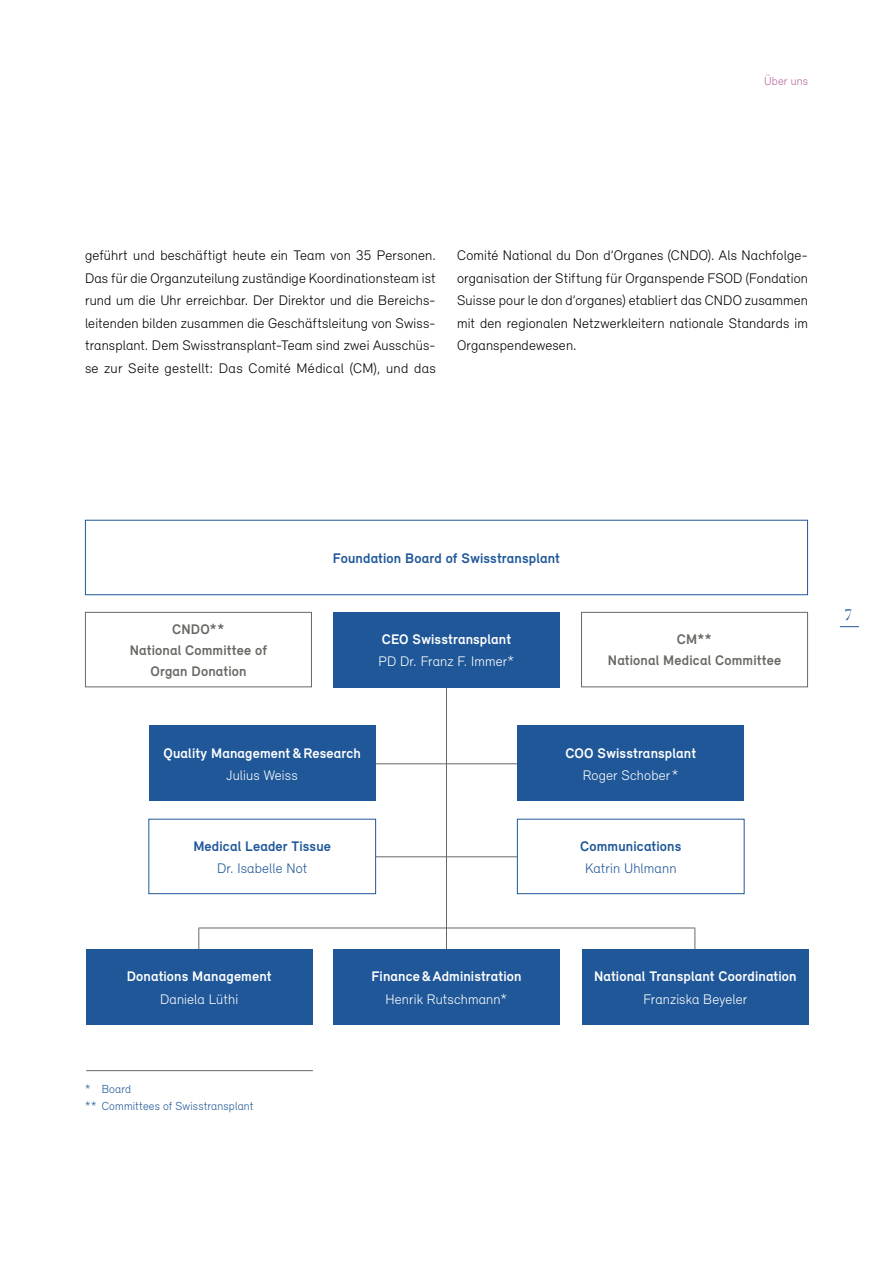
<style>
.page{position:relative;width:893px;height:1263px;background:#fff}
.page>*{position:absolute;margin:0;border:0;box-sizing:border-box;transform-origin:0 0}
.t1{font:15px "Didot LT";color:#1f5798}
.t2{font:300 14.25px/22.5px "Relevant";letter-spacing:.01em;color:#000}
.t3{font:700 14.25px "Relevant";letter-spacing:.01em;color:#fff}
.t4{font:300 14.25px "Relevant";letter-spacing:.005em;color:#fff}
.t5{font:700 14.25px/21px "Relevant";letter-spacing:.01em;color:#6a6864;text-align:center}
.t6{font:700 14.25px "Relevant";letter-spacing:.01em;color:#1f5798}
.t7{font:300 14.25px "Relevant";letter-spacing:.005em;color:#1f5798}
.t8{font:300 12px/16.5px "Relevant";letter-spacing:.01em;color:#1f5798}
.t9{font:300 12px "Relevant";letter-spacing:.01em;color:#b66697}
</style>
<div class="page">
<svg style="left:840px;top:626px;width:19px;height:1px"></svg>
<hr style="left:446px;top:682px;width:1px;height:269px;background:#6a6864">
<hr style="left:365px;top:763px;width:163px;height:1px;background:#6a6864">
<hr style="left:324px;top:856px;width:244px;height:1px;background:#6a6864">
<hr style="left:198px;top:927px;width:497px;height:1px;background:#6a6864">
<div style="left:85px;top:520px;width:723px;height:75px;border:1px solid #1f5798"></div>
<div style="left:85px;top:612px;width:227px;height:75px;border:1px solid #6a6864"></div>
<div style="left:149px;top:726px;width:227px;height:75px;background:#1f5798"></div>
<div style="left:581px;top:612px;width:227px;height:75px;border:1px solid #6a6864"></div>
<div style="left:517px;top:726px;width:227px;height:75px;background:#1f5798"></div>
<div style="left:333px;top:612px;width:227px;height:75px;background:#1f5798"></div>
<div style="left:149px;top:819px;width:227px;height:75px;background:#fff"></div>
<div style="left:148px;top:819px;width:228px;height:75px;border:1px solid #1f5798"></div>
<div style="left:517px;top:819px;width:227px;height:75px;background:#fff"></div>
<div style="left:517px;top:819px;width:227px;height:75px;border:1px solid #1f5798"></div>
<div style="left:333px;top:949px;width:227px;height:76px;background:#1f5798"></div>
<svg style="left:694px;top:928px;width:1px;height:21px"></svg>
<svg style="left:198px;top:928px;width:1px;height:21px"></svg>
<div style="left:582px;top:949px;width:227px;height:76px;background:#1f5798"></div>
<div style="left:86px;top:949px;width:227px;height:76px;background:#1f5798"></div>
<hr style="left:86px;top:1070px;width:227px;height:1px;background:#6a6864">
<p class="t9" style="left:764px;top:74px;width:45px">Über uns</p>
<p class="t2" style="left:85px;top:244px;width:352px">geführt und beschäftigt heute ein Team von 35 Personen.<br>Das für die Organzuteilung zuständige Koordinationsteam ist rund um die Uhr erreichbar. Der Direktor und die Bereichs&shy;leitenden bilden zusammen die Geschäftsleitung von Swiss&shy;transplant. Dem Swisstransplant-Team sind zwei Ausschüs&shy;se zur Seite gestellt: Das Comité Médical (CM), und das</p>
<p class="t2" style="left:457px;top:244px;width:352px;text-align:justify">Comité National du Don d’Organes (CNDO). Als Nachfolge&shy;organisation der Stiftung für Organspende FSOD (Fondation Suisse pour le don d’organes) etabliert das CNDO zusammen mit den regionalen Netzwerkleitern nationale Standards im Organspendewesen.</p>
<p class="t5" style="left:130px;top:618px;width:139px">CNDO**<br>National Committee of<br>Organ Donation</p>
<p class="t6" style="left:333px;top:549px;width:229px">Foundation Board of Swisstransplant</p>
<p class="t3" style="left:382px;top:630px;width:131px">CEO Swisstransplant</p>
<p class="t4" style="left:379px;top:653px;width:137px">PD Dr. Franz F. Immer*</p>
<p class="t5" style="left:608px;top:629px;width:175px">CM**<br>National Medical Committee</p>
<p class="t3" style="left:163px;top:744px;width:199px">Quality Management&amp;Research</p>
<p class="t4" style="left:227px;top:767px;width:73px">Julius Weiss</p>
<p class="t3" style="left:565px;top:744px;width:132px">COO Swisstransplant</p>
<p class="t4" style="left:583px;top:767px;width:97px">Roger Schober*</p>
<p class="t6" style="left:193px;top:837px;width:139px">Medical Leader Tissue</p>
<p class="t7" style="left:217px;top:860px;width:92px">Dr. Isabelle Not</p>
<p class="t6" style="left:580px;top:837px;width:103px">Communications</p>
<p class="t7" style="left:585px;top:860px;width:93px">Katrin Uhlmann</p>
<p class="t3" style="left:127px;top:968px;width:146px">Donations Management</p>
<p class="t4" style="left:160px;top:990px;width:80px">Daniela Lüthi</p>
<p class="t3" style="left:371px;top:968px;width:152px">Finance&amp;Administration</p>
<p class="t4" style="left:385px;top:990px;width:124px">Henrik Rutschmann*</p>
<p class="t3" style="left:594px;top:968px;width:204px">National Transplant Coordination</p>
<p class="t4" style="left:643px;top:990px;width:105px">Franziska Beyeler</p>
<p class="t8" style="left:85px;top:1080px;width:170px">* Board<br>** Committees of Swisstransplant</p>
<p class="t1" style="left:844px;top:606px;width:9px">7</p>
</div>
